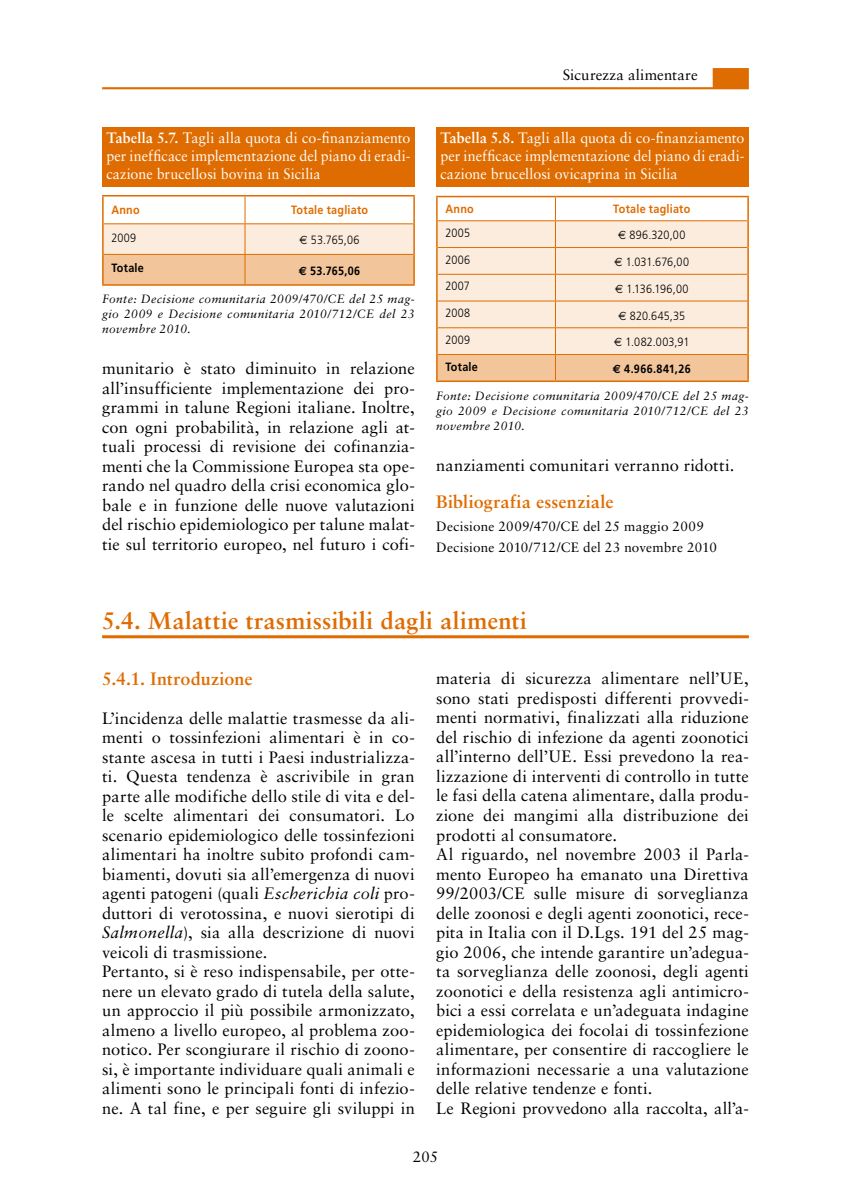
<style>
.page{position:relative;width:851px;height:1191px;background:#fff}
.page>*{position:absolute;margin:0;border:0;box-sizing:border-box;transform-origin:0 0}
.t1{font:700 24px "Sabon LT Std";letter-spacing:.015em;color:#df6c00}
.t2{font:700 18px "Sabon LT Std";letter-spacing:.01em;color:#df6c00}
.t3{font:16.5px/19.5px "Sabon LT Std";letter-spacing:.01em;color:#000}
.t4{font:15px/18px "Sabon LT Std";letter-spacing:.005em;color:#fff;text-align:justify;scale:.95 1}
.t5{font:15px "Sabon LT Std";letter-spacing:.015em;color:#000}
.t6{font:13.5px/21.6px "Sabon LT Std";letter-spacing:.015em;color:#000}
.t7{font:italic 12px/15px "Sabon LT Std";letter-spacing:.035em;color:#000;text-align:justify}
.t8{font:300 12px "Frutiger";letter-spacing:.02em;color:#000;scale:.9 1}
.t9{font:700 12px "Frutiger";letter-spacing:.02em;color:#df6c00;scale:.9 1}
.t10{font:700 12px "Frutiger";letter-spacing:.02em;color:#000;scale:.9 1}
.s1{font-weight:700}
.s2{font-family:"Euro Sans Std";font-weight:400}
.s3{font-family:"Euro Sans Std"}
.s4{font-style:italic}
</style>
<div class="page">
<svg style="left:102px;top:68px;width:646px;height:21px"></svg>
<hr style="left:102px;top:635px;width:646px;height:3px;background:#df6c00">
<div style="left:102px;top:128px;width:313px;height:59px;background:#df6c00"></div>
<hr style="left:102px;top:195px;width:143px;height:1px;background:#df6c00">
<hr style="left:102px;top:196px;width:2px;height:28px;background:#df6c00">
<hr style="left:245px;top:195px;width:170px;height:1px;background:#df6c00">
<hr style="left:413px;top:196px;width:2px;height:28px;background:#df6c00">
<hr style="left:102px;top:224px;width:2px;height:30px;background:#df6c00">
<hr style="left:413px;top:224px;width:2px;height:30px;background:#df6c00">
<hr style="left:102px;top:254px;width:2px;height:30px;background:#df6c00">
<hr style="left:413px;top:254px;width:2px;height:30px;background:#df6c00">
<hr style="left:102px;top:284px;width:143px;height:2px;background:#df6c00">
<hr style="left:245px;top:284px;width:170px;height:2px;background:#df6c00">
<svg style="left:103px;top:196px;width:311px;height:89px"></svg>
<div style="left:436px;top:128px;width:312px;height:59px;background:#df6c00"></div>
<hr style="left:436px;top:196px;width:119px;height:1px;background:#df6c00">
<hr style="left:555px;top:196px;width:193px;height:1px;background:#df6c00">
<hr style="left:436px;top:380px;width:119px;height:2px;background:#df6c00">
<hr style="left:555px;top:380px;width:193px;height:2px;background:#df6c00">
<svg style="left:436px;top:197px;width:312px;height:184px;background:#f9e3ce"></svg>
<p class="t4" style="left:106px;top:129px;width:322px"><span class="s1">Tabella 5.7.</span> Tagli alla quota di co-finanziamento per inefficace implementazione del piano di eradi&shy;cazione brucellosi bovina in Sicilia</p>
<p class="t9" style="left:111px;top:202px;width:33px">Anno</p>
<p class="t9" style="left:291px;top:202px;width:87px">Totale tagliato</p>
<p class="t8" style="left:111px;top:231px;width:29px">2009</p>
<p class="t8" style="left:299px;top:233px;width:68px"><span class="s2">€</span> 53.765,06</p>
<p class="t10" style="left:111px;top:261px;width:38px">Totale</p>
<p class="t10" style="left:299px;top:263px;width:69px"><span class="s3">€</span> 53.765,06</p>
<p class="t7" style="left:102px;top:291px;width:314px">Fonte: Decisione comunitaria 2009/470/CE del 25 mag&shy;gio 2009 e Decisione comunitaria 2010/712/CE del 23 novembre 2010.</p>
<p class="t3" style="left:102px;top:359px;width:314px;text-align:justify">munitario è stato diminuito in relazione all’insufficiente implementazione dei pro&shy;grammi in talune Regioni italiane. Inoltre, con ogni probabilità, in relazione agli at&shy;tuali processi di revisione dei cofinanzia&shy;menti che la Commissione Europea sta ope&shy;rando nel quadro della crisi economica glo&shy;bale e in funzione delle nuove valutazioni del rischio epidemiologico per talune malat&shy;tie sul territorio europeo, nel futuro i cofi-</p>
<p class="t5" style="left:562px;top:65px;width:137px">Sicurezza alimentare</p>
<p class="t4" style="left:440px;top:129px;width:322px"><span class="s1">Tabella 5.8.</span> Tagli alla quota di co-finanziamento per inefficace implementazione del piano di eradi&shy;cazione brucellosi ovicaprina in Sicilia</p>
<p class="t9" style="left:445px;top:201px;width:33px">Anno</p>
<p class="t9" style="left:613px;top:201px;width:87px">Totale tagliato</p>
<p class="t8" style="left:445px;top:226px;width:29px">2005</p>
<p class="t8" style="left:618px;top:228px;width:76px"><span class="s2">€</span> 896.320,00</p>
<p class="t8" style="left:445px;top:253px;width:29px">2006</p>
<p class="t8" style="left:614px;top:255px;width:84px"><span class="s2">€</span> 1.031.676,00</p>
<p class="t8" style="left:445px;top:279px;width:29px">2007</p>
<p class="t8" style="left:615px;top:282px;width:83px"><span class="s2">€</span> 1.136.196,00</p>
<p class="t8" style="left:445px;top:306px;width:29px">2008</p>
<p class="t8" style="left:618px;top:309px;width:76px"><span class="s2">€</span> 820.645,35</p>
<p class="t8" style="left:445px;top:333px;width:29px">2009</p>
<p class="t8" style="left:614px;top:335px;width:85px"><span class="s2">€</span> 1.082.003,91</p>
<p class="t10" style="left:445px;top:359px;width:38px">Totale</p>
<p class="t10" style="left:612px;top:362px;width:88px"><span class="s3">€</span> 4.966.841,26</p>
<p class="t7" style="left:436px;top:389px;width:314px">Fonte: Decisione comunitaria 2009/470/CE del 25 mag&shy;gio 2009 e Decisione comunitaria 2010/712/CE del 23 novembre 2010.</p>
<p class="t3" style="left:436px;top:455px;width:299px">nanziamenti comunitari verranno ridotti.</p>
<p class="t2" style="left:436px;top:490px;width:179px">Bibliografia essenziale</p>
<p class="t6" style="left:436px;top:515px;width:282px">Decisione 2009/470/CE del 25 maggio 2009<br>Decisione 2010/712/CE del 23 novembre 2010</p>
<h1 class="t1" style="left:102px;top:605px;width:426px">5.4. Malattie trasmissibili dagli alimenti</h1>
<p class="t2" style="left:102px;top:668px;width:152px">5.4.1. Introduzione</p>
<p class="t3" style="left:102px;top:708px;width:314px">L’incidenza delle malattie trasmesse da ali&shy;menti o tossinfezioni alimentari è in co&shy;stante ascesa in tutti i Paesi industrializza&shy;ti. Questa tendenza è ascrivibile in gran parte alle modifiche dello stile di vita e del&shy;le scelte alimentari dei consumatori. Lo scenario epidemiologico delle tossinfezioni alimentari ha inoltre subito profondi cam&shy;biamenti, dovuti sia all’emergenza di nuovi agenti patogeni (quali <span class="s4">Escherichia coli</span> pro&shy;duttori di verotossina, e nuovi sierotipi di <span class="s4">Salmonella</span>), sia alla descrizione di nuovi veicoli di trasmissione.<br>Pertanto, si è reso indispensabile, per otte&shy;nere un elevato grado di tutela della salute, un approccio il più possibile armonizzato, almeno a livello europeo, al problema zoo&shy;notico. Per scongiurare il rischio di zoono&shy;si, è importante individuare quali animali e alimenti sono le principali fonti di infezio&shy;ne. A tal fine, e per seguire gli sviluppi in</p>
<p class="t3" style="left:436px;top:669px;width:314px">materia di sicurezza alimentare nell’UE, sono stati predisposti differenti provvedi&shy;menti normativi, finalizzati alla riduzione del rischio di infezione da agenti zoonotici all’interno dell’UE. Essi prevedono la rea&shy;lizzazione di interventi di controllo in tutte le fasi della catena alimentare, dalla produ&shy;zione dei mangimi alla distribuzione dei prodotti al consumatore.<br>Al riguardo, nel novembre 2003 il Parla&shy;mento Europeo ha emanato una Direttiva 99/2003/CE sulle misure di sorveglianza delle zoonosi e degli agenti zoonotici, rece&shy;pita in Italia con il D.Lgs. 191 del 25 mag&shy;gio 2006, che intende garantire un’adegua&shy;ta sorveglianza delle zoonosi, degli agenti zoonotici e della resistenza agli antimicro&shy;bici a essi correlata e un’adeguata indagine epidemiologica dei focolai di tossinfezione alimentare, per consentire di raccogliere le informazioni necessarie a una valutazione delle relative tendenze e fonti.<br>Le Regioni provvedono alla raccolta, all’a-</p>
<p class="t5" style="left:413px;top:1147px;width:27px">205</p>
</div>
